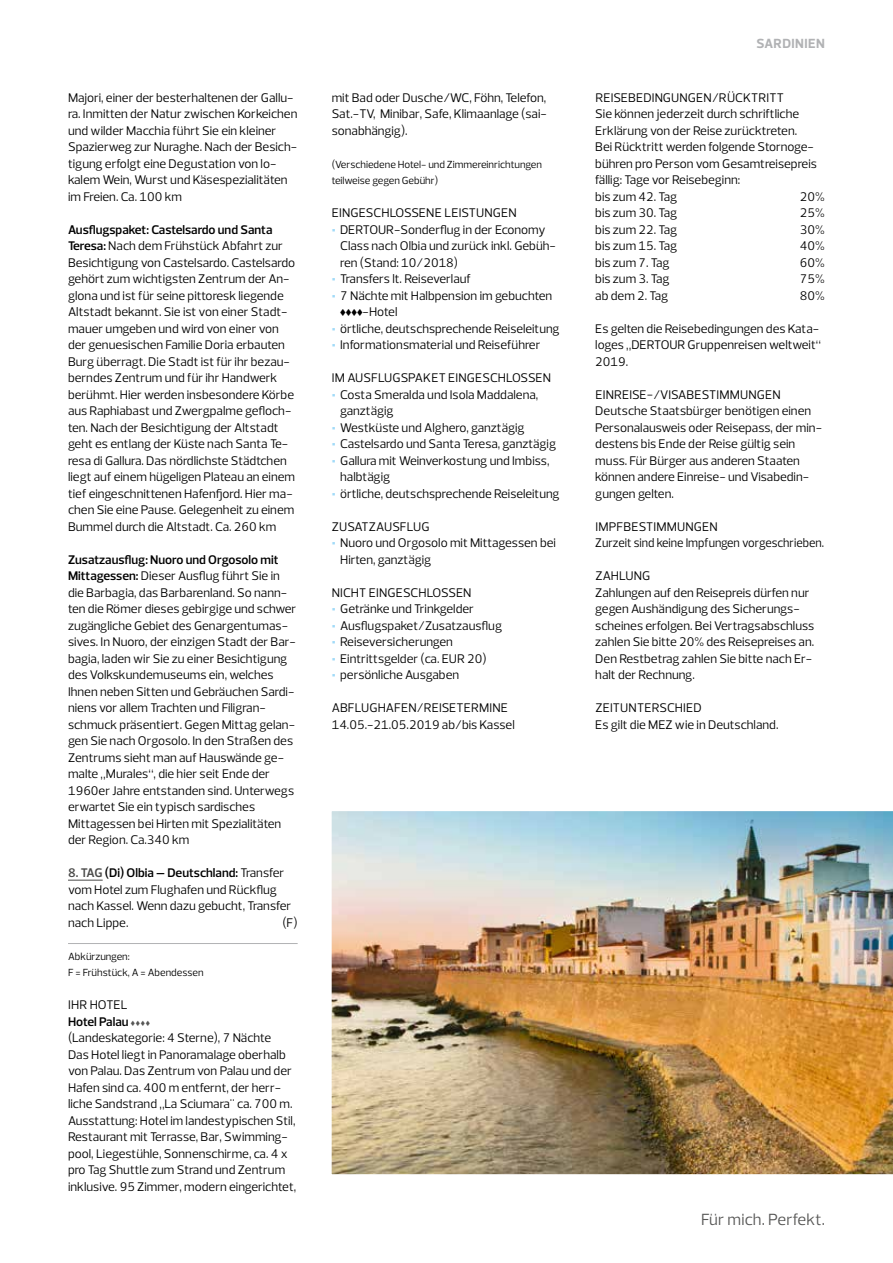
<style>
.page{position:relative;width:893px;height:1263px;background:#fff}
.page>*{position:absolute;margin:0;border:0;box-sizing:border-box;transform-origin:0 0}
.t1{font:16.5px "Prelo";letter-spacing:.01em;color:#575756}
.t2{font:700 13.5px "Prelo";letter-spacing:.035em;color:#b1b2b4}
.t3{font:12.75px/16.5px "Prelo";color:#000}
.t4{font:10.5px/16.5px "Prelo";color:#000}
.s1{font-weight:600}
.s2{font-weight:600;color:#4a4a49}
.s3{font-family:"DERPI2015";font-size:9.6px;color:#575756}
.s4{font-weight:900;font-size:15px;color:#a1daf8}
.s5{font-family:"DERPI2015"}
</style>
<div class="page">
<img style="left:331px;top:811px;width:562px;height:364px">
<hr style="left:68px;top:880px;width:35px;height:1px;background:#4a4a49">
<hr style="left:68px;top:943px;width:230px;height:1px;background:#b1b2b4">
<p class="t3" style="left:68px;top:89px;width:231px">Majori, einer der besterhaltenen der Gallu&shy;ra. Inmitten der Natur zwischen Korkeichen und wilder Macchia führt Sie ein kleiner Spazierweg zur Nuraghe. Nach der Besich&shy;tigung erfolgt eine Degustation von lo&shy;kalem Wein, Wurst und Käsespezialitäten im Freien. Ca. 100 km</p>
<p class="t3" style="left:68px;top:221px;width:229px"><span class="s1">Ausflugspaket: Castelsardo und Santa Teresa:</span> Nach dem Frühstück Abfahrt zur Besichtigung von Castelsardo. Castelsardo gehört zum wichtigsten Zentrum der An&shy;glona und ist für seine pittoresk liegende Altstadt bekannt. Sie ist von einer Stadt&shy;mauer umgeben und wird von einer von der genuesischen Familie Doria erbauten Burg überragt. Die Stadt ist für ihr bezau&shy;berndes Zentrum und für ihr Handwerk berühmt. Hier werden insbesondere Körbe aus Raphiabast und Zwergpalme gefloch&shy;ten. Nach der Besichtigung der Altstadt geht es entlang der Küste nach Santa Te&shy;resa di Gallura. Das nördlichste Städtchen liegt auf einem hügeligen Plateau an einem tief eingeschnittenen Hafenfjord. Hier ma&shy;chen Sie eine Pause. Gelegenheit zu einem Bummel durch die Altstadt. Ca. 260 km</p>
<p class="t3" style="left:68px;top:551px;width:230px"><span class="s1">Zusatzausflug: Nuoro und Orgosolo mit Mittagessen:</span> Dieser Ausflug führt Sie in die Barbagia, das Barbarenland. So nann&shy;ten die Römer dieses gebirgige und schwer zugängliche Gebiet des Genargentumas&shy;sives. In Nuoro, der einzigen Stadt der Bar&shy;bagia, laden wir Sie zu einer Besichtigung des Volkskundemuseums ein, welches Ihnen neben Sitten und Gebräuchen Sardi&shy;niens vor allem Trachten und Filigran&shy;schmuck präsentiert. Gegen Mittag gelan&shy;gen Sie nach Orgosolo. In den Straßen des Zentrums sieht man auf Hauswände ge&shy;malte „Murales“, die hier seit Ende der 1960er Jahre entstanden sind. Unterwegs erwartet Sie ein typisch sardisches Mittagessen bei Hirten mit Spezialitäten der Region. Ca.340 km</p>
<p class="t3" style="left:68px;top:865px;width:225px"><span class="s2">8. TAG</span> <span class="s1">(Di) Olbia – Deutschland:</span> Transfer vom Hotel zum Flughafen und Rückflug nach Kassel. Wenn dazu gebucht, Transfer nach Lippe.</p>
<p class="t3" style="left:282px;top:914px;width:17px">(F)</p>
<p class="t4" style="left:68px;top:948px;width:137px">Abkürzungen:<br>F = Frühstück, A = Abendessen</p>
<p class="t3" style="left:68px;top:997px;width:230px">IHR HOTEL<br><span class="s1">Hotel Palau</span> <span class="s3">7777<br></span>(Landeskategorie: 4 Sterne), 7 Nächte<br>Das Hotel liegt in Panoramalage oberhalb von Palau. Das Zentrum von Palau und der Hafen sind ca. 400 m entfernt, der herr&shy;liche Sandstrand „La Sciumara" ca. 700 m.<br>Ausstattung: Hotel im landestypischen Stil, Restaurant mit Terrasse, Bar, Swimming&shy;pool, Liegestühle, Sonnenschirme, ca. 4 x pro Tag Shuttle zum Strand und Zentrum inklusive. 95 Zimmer, modern eingerichtet,</p>
<p class="t3" style="left:332px;top:89px;width:217px;text-align:justify">mit Bad oder Dusche/WC, Föhn, Telefon, Sat.-TV, Minibar, Safe, Klimaanlage (sai&shy;sonabhängig).</p>
<p class="t4" style="left:332px;top:156px;width:212px">(Verschiedene Hotel- und Zimmereinrichtungen teilweise gegen Gebühr)</p>
<p class="t3" style="left:332px;top:205px;width:186px">EINGESCHLOSSENE LEISTUNGEN</p>
<p class="t3" style="left:332px;top:221px;width:215px"><span class="s4">·</span> DERTOUR-Sonderflug in der Economy</p>
<p class="t3" style="left:340px;top:238px;width:217px">Class nach Olbia und zurück inkl. Gebüh-</p>
<p class="t3" style="left:340px;top:254px;width:119px">ren (Stand: 10/2018)</p>
<p class="t3" style="left:332px;top:271px;width:141px"><span class="s4">·</span> Transfers lt. Reiseverlauf</p>
<p class="t3" style="left:332px;top:287px;width:222px"><span class="s4">·</span> 7 Nächte mit Halbpension im gebuchten</p>
<p class="t3" style="left:340px;top:304px;width:59px"><span class="s5">7777</span>-Hotel</p>
<p class="t3" style="left:332px;top:320px;width:229px"><span class="s4">·</span> örtliche, deutschsprechende Reiseleitung</p>
<p class="t3" style="left:332px;top:337px;width:210px"><span class="s4">·</span> Informationsmaterial und Reiseführer</p>
<p class="t3" style="left:332px;top:370px;width:221px">IM AUSFLUGSPAKET EINGESCHLOSSEN</p>
<p class="t3" style="left:332px;top:386px;width:208px"><span class="s4">·</span> Costa Smeralda und Isola Maddalena,</p>
<p class="t3" style="left:340px;top:403px;width:55px">ganztägig</p>
<p class="t3" style="left:332px;top:419px;width:194px"><span class="s4">·</span> Westküste und Alghero, ganztägig</p>
<p class="t3" style="left:332px;top:436px;width:226px"><span class="s4">·</span> Castelsardo und Santa Teresa, ganztägig</p>
<p class="t3" style="left:332px;top:452px;width:219px"><span class="s4">·</span> Gallura mit Weinverkostung und Imbiss,</p>
<p class="t3" style="left:340px;top:469px;width:52px">halbtägig</p>
<p class="t3" style="left:332px;top:485px;width:229px"><span class="s4">·</span> örtliche, deutschsprechende Reiseleitung</p>
<p class="t3" style="left:332px;top:518px;width:99px">ZUSATZAUSFLUG</p>
<p class="t3" style="left:332px;top:535px;width:226px"><span class="s4">·</span> Nuoro und Orgosolo mit Mittagessen bei</p>
<p class="t3" style="left:340px;top:551px;width:93px">Hirten, ganztägig</p>
<p class="t3" style="left:332px;top:584px;width:172px">NICHT EINGESCHLOSSEN<br><span class="s4">·</span> Getränke und Trinkgelder<br><span class="s4">·</span> Ausflugspaket/Zusatzausflug <span class="s4">·</span> Reiseversicherungen<br><span class="s4">·</span> Eintrittsgelder (ca. EUR 20)<br><span class="s4">·</span> persönliche Ausgaben</p>
<p class="t3" style="left:332px;top:700px;width:185px">ABFLUGHAFEN/REISETERMINE<br>14.05.-21.05.2019 ab/bis Kassel</p>
<p class="t2" style="left:757px;top:35px;width:70px">SARDINIEN</p>
<p class="t3" style="left:595px;top:89px;width:223px">REISEBEDINGUNGEN/RÜCKTRITT<br>Sie können jederzeit durch schriftliche Erklärung von der Reise zurücktreten.<br>Bei Rücktritt werden folgende Stornoge&shy;bühren pro Person vom Gesamtreisepreis fällig: Tage vor Reisebeginn:<br>bis zum 42. Tag</p>
<p class="t3" style="left:800px;top:188px;width:26px">20%</p>
<p class="t3" style="left:595px;top:205px;width:83px">bis zum 30. Tag</p>
<p class="t3" style="left:800px;top:205px;width:26px">25%</p>
<p class="t3" style="left:595px;top:221px;width:83px">bis zum 22. Tag</p>
<p class="t3" style="left:800px;top:221px;width:26px">30%</p>
<p class="t3" style="left:595px;top:238px;width:83px">bis zum 15. Tag</p>
<p class="t3" style="left:800px;top:238px;width:26px">40%</p>
<p class="t3" style="left:595px;top:254px;width:76px">bis zum 7. Tag</p>
<p class="t3" style="left:800px;top:254px;width:26px">60%</p>
<p class="t3" style="left:595px;top:271px;width:76px">bis zum 3. Tag</p>
<p class="t3" style="left:800px;top:271px;width:26px">75%</p>
<p class="t3" style="left:595px;top:287px;width:74px">ab dem 2. Tag</p>
<p class="t3" style="left:800px;top:287px;width:26px">80%</p>
<p class="t3" style="left:595px;top:320px;width:227px">Es gelten die Reisebedingungen des Kata&shy;loges „DERTOUR Gruppenreisen weltweit“<br>2019.</p>
<p class="t3" style="left:595px;top:386px;width:228px">EINREISE-/VISABESTIMMUNGEN Deutsche Staatsbürger benötigen einen Personalausweis oder Reisepass, der min&shy;destens bis Ende der Reise gültig sein muss. Für Bürger aus anderen Staaten können andere Einreise- und Visabedin&shy;gungen gelten.</p>
<p class="t3" style="left:595px;top:518px;width:230px">IMPFBESTIMMUNGEN<br>Zurzeit sind keine Impfungen vorgeschrieben.</p>
<p class="t3" style="left:595px;top:568px;width:221px">ZAHLUNG<br>Zahlungen auf den Reisepreis dürfen nur gegen Aushändigung des Sicherungs&shy;scheines erfolgen. Bei Vertragsabschluss zahlen Sie bitte 20% des Reisepreises an.<br>Den Restbetrag zahlen Sie bitte nach Er&shy;halt der Rechnung.</p>
<p class="t3" style="left:595px;top:700px;width:185px">ZEITUNTERSCHIED<br>Es gilt die MEZ wie in Deutschland.</p>
<p class="t1" style="left:701px;top:1209px;width:125px">Für mich. Perfekt.</p>
</div>
